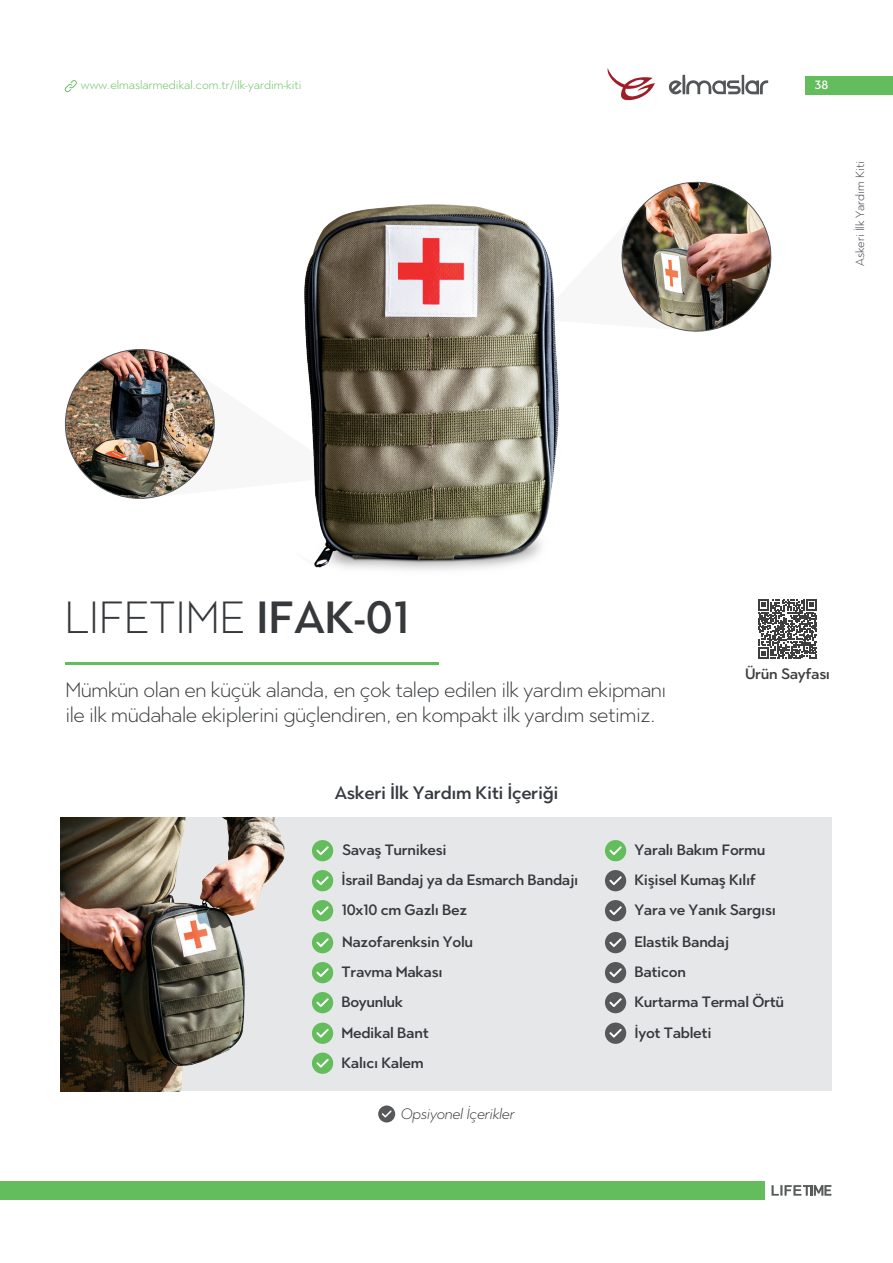
<style>
.page{position:relative;width:893px;height:1263px;background:#fff}
.page>*{position:absolute;margin:0;border:0;box-sizing:border-box;transform-origin:0 0}
.t1{font:300 45px "Town 80 Text";color:#36393c}
.t2{font:300 21px/25.2px "Town 80 Text";letter-spacing:-.02em;color:#36393c}
.t3{font:500 18px "Town 80 Text";letter-spacing:-.02em;color:#373a42}
.t4{font:500 15px/30px "Town 80 Text";letter-spacing:-.02em;color:#36393c}
.t5{font:italic 300 15px "Town 80 Text";letter-spacing:-.02em;color:#36393c}
.t6{font:500 15px "Town 80 Text";letter-spacing:-.02em;color:#3e3e3f}
.t7{font:300 12px "Town 80 Text";color:#64bd5c}
.t8{font:300 12px "Town 80 Text";color:#373a42}
.t9{font:500 12px "Town 80 Text";color:#fff}
.s1{font-weight:500}
</style>
<div class="page">
<div style="left:61px;top:818px;width:771px;height:273px;background:#e6e7e9"></div>
<div style="left:312px;top:840px;width:21px;height:21px;background:#64bd5c;border-radius:50%"></div>
<svg style="left:316px;top:846px;width:13px;height:9px"></svg>
<div style="left:312px;top:870px;width:21px;height:21px;background:#64bd5c;border-radius:50%"></div>
<svg style="left:316px;top:876px;width:13px;height:9px"></svg>
<div style="left:312px;top:900px;width:21px;height:21px;background:#64bd5c;border-radius:50%"></div>
<svg style="left:316px;top:906px;width:13px;height:9px"></svg>
<div style="left:605px;top:840px;width:21px;height:21px;background:#64bd5c;border-radius:50%"></div>
<svg style="left:609px;top:846px;width:13px;height:9px"></svg>
<div style="left:605px;top:870px;width:21px;height:21px;background:#57585a;border-radius:50%"></div>
<svg style="left:609px;top:876px;width:13px;height:9px"></svg>
<div style="left:605px;top:900px;width:21px;height:21px;background:#57585a;border-radius:50%"></div>
<svg style="left:609px;top:906px;width:13px;height:9px"></svg>
<div style="left:312px;top:932px;width:21px;height:21px;background:#64bd5c;border-radius:50%"></div>
<svg style="left:316px;top:938px;width:13px;height:9px"></svg>
<div style="left:312px;top:962px;width:21px;height:21px;background:#64bd5c;border-radius:50%"></div>
<svg style="left:316px;top:968px;width:13px;height:9px"></svg>
<div style="left:312px;top:992px;width:21px;height:21px;background:#64bd5c;border-radius:50%"></div>
<svg style="left:316px;top:998px;width:13px;height:9px"></svg>
<div style="left:605px;top:932px;width:21px;height:21px;background:#57585a;border-radius:50%"></div>
<svg style="left:609px;top:938px;width:13px;height:9px"></svg>
<div style="left:605px;top:962px;width:21px;height:21px;background:#57585a;border-radius:50%"></div>
<svg style="left:609px;top:968px;width:13px;height:9px"></svg>
<div style="left:312px;top:1022px;width:21px;height:22px;background:#64bd5c;border-radius:50%"></div>
<svg style="left:316px;top:1029px;width:13px;height:9px"></svg>
<div style="left:312px;top:1052px;width:21px;height:22px;background:#64bd5c;border-radius:50%"></div>
<svg style="left:316px;top:1059px;width:13px;height:9px"></svg>
<div style="left:605px;top:992px;width:21px;height:21px;background:#57585a;border-radius:50%"></div>
<svg style="left:609px;top:998px;width:13px;height:9px"></svg>
<div style="left:605px;top:1022px;width:21px;height:22px;background:#57585a;border-radius:50%"></div>
<svg style="left:609px;top:1029px;width:13px;height:9px"></svg>
<div style="left:378px;top:1105px;width:17px;height:17px;background:#57585a;border-radius:50%"></div>
<svg style="left:382px;top:1110px;width:10px;height:7px"></svg>
<hr style="left:65px;top:662px;width:373px;height:3px;background:#64bd5c">
<div style="left:806px;top:76px;width:87px;height:18px;background:#64bd5c"></div>
<svg style="left:607px;top:68px;width:48px;height:32px"></svg>
<svg style="left:668px;top:75px;width:100px;height:20px"></svg>
<div style="left:0;top:1181px;width:764px;height:18px;background:#64bd5c"></div>
<svg style="left:65px;top:80px;width:12px;height:13px"></svg>
<img style="left:304px;top:204px;width:255px;height:366px">
<img style="left:61px;top:818px;width:224px;height:273px">
<svg style="left:149px;top:363px;width:200px;height:135px"></svg>
<img style="left:65px;top:350px;width:149px;height:148px;border-radius:74px">
<img style="left:536px;top:181px;width:236px;height:155px">
<svg style="left:771px;top:1185px;width:60px;height:11px"></svg>
<svg style="left:758px;top:599px;width:59px;height:60px"></svg>
<p class="t7" style="left:81px;top:77px;width:222px">www.elmaslarmedikal.com.tr/ilk-yardim-kiti</p>
<p class="t9" style="left:815px;top:77px;width:15px">38</p>
<p class="t8" style="left:852px;top:266px;width:106px;rotate:-90deg">Askeri İlk Yardım Kiti</p>
<h1 class="t1" style="left:65px;top:588px;width:346px">LIFETIME <span class="s1">IFAK-01</span></h1>
<h2 class="t2" style="left:65px;top:677px;width:602px">Mümkün olan en küçük alanda, en çok talep edilen ilk yardım ekipmanı ile ilk müdahale ekiplerini güçlendiren, en kompakt ilk yardım setimiz.</h2>
<p class="t3" style="left:335px;top:781px;width:225px">Askeri İlk Yardım Kiti İçeriği</p>
<p class="t6" style="left:745px;top:664px;width:87px">Ürün Sayfası</p>
<p class="t4" style="left:341px;top:835px;width:238px">Savaş Turnikesi<br>İsrail Bandaj ya da Esmarch Bandajı<br>10x10 cm Gazlı Bez</p>
<p class="t4" style="left:341px;top:926px;width:133px">Nazofarenksin Yolu<br>Travma Makası<br>Boyunluk<br>Medikal Bant<br>Kalıcı Kalem</p>
<p class="t5" style="left:401px;top:1104px;width:115px">Opsiyonel İçerikler</p>
<p class="t4" style="left:634px;top:835px;width:133px">Yaralı Bakım Formu<br>Kişisel Kumaş Kılıf</p>
<p class="t4" style="left:634px;top:895px;width:143px">Yara ve Yanık Sargısı</p>
<p class="t4" style="left:634px;top:926px;width:96px">Elastik Bandaj<br>Baticon</p>
<p class="t4" style="left:634px;top:986px;width:151px;line-height:30.6px">Kurtarma Termal Örtü<br>İyot Tableti</p>
</div>
